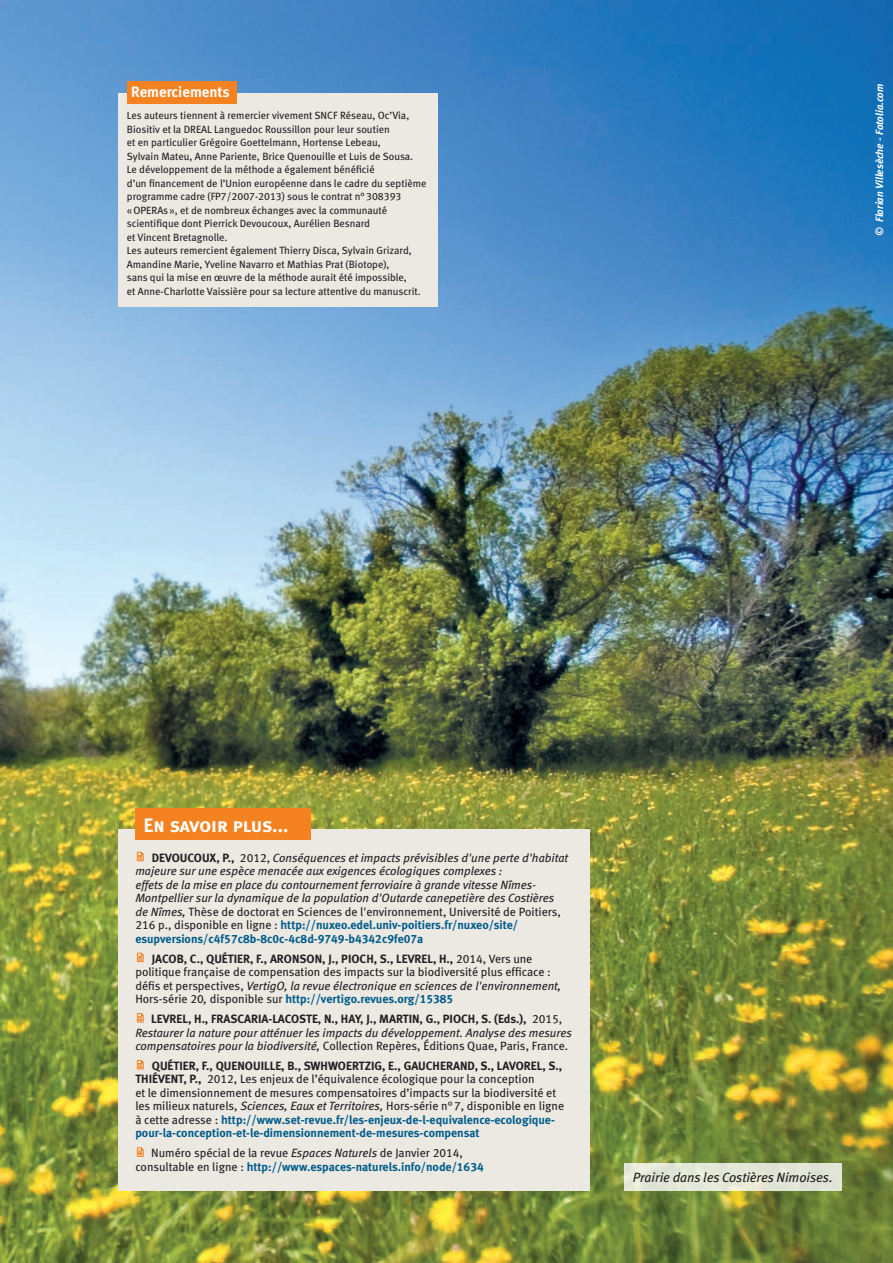
<style>
.page{position:relative;width:893px;height:1263px;background:#fff}
.page>*{position:absolute;margin:0;border:0;box-sizing:border-box;transform-origin:0 0}
.t1{font:19.5px "Meta Bold LF Caps";letter-spacing:-.015em;color:#fff}
.t2{font:15px "Meta Bold LF";color:#fff}
.t3{font:italic 13.5px "Meta Book LF";color:#231f20}
.t4{font:italic 12px/13.5px "Meta Book LF";color:#231f20}
.t5{font:12px/13.5px "Meta Book LF";color:#231f20}
.t6{font:12px/13.5px "Meta Bold LF";color:#005c8a}
.t7{font:12px/20px "Meta Bold LF";color:#231f20}
.t8{font:10.5px/13.5px "Meta Book LF";color:#231f20}
.t9{font:italic 10.5px "Meta Bold LF";color:#fff}
.s1{font-family:"Meta Bold LF";font-style:normal}
.s2{font-style:normal}
.s3{font-family:"Meta Book LF";color:#231f20}
.s4{font-family:"Meta Book LF"}
.s5{font-style:italic}
.s6{font-family:"Meta Book LF";font-style:italic}
.s7{color:#005c8a}
.s8{font-family:"Meta Bold LF"}
</style>
<div class="page">
<img style="left:0;top:0;width:893px;height:1263px">
<div style="left:118px;top:829px;width:472px;height:362px;background:#ece9e3"></div>
<svg style="left:137px;top:851px;width:7px;height:10px"></svg>
<svg style="left:137px;top:952px;width:7px;height:10px"></svg>
<svg style="left:137px;top:1013px;width:7px;height:9px"></svg>
<svg style="left:137px;top:1059px;width:7px;height:10px"></svg>
<svg style="left:137px;top:1147px;width:7px;height:10px"></svg>
<div style="left:135px;top:808px;width:176px;height:32px;background:#f58220"></div>
<div style="left:118px;top:93px;width:320px;height:214px;background:#ece9e3"></div>
<div style="left:127px;top:81px;width:109px;height:22px;background:#f58220"></div>
<div style="left:624px;top:1163px;width:218px;height:28px;background:#e2e7d7"></div>
<h2 class="t2" style="left:131px;top:83px;width:100px">Remerciements</h2>
<p class="t8" style="left:127px;top:109px;width:301px">Les auteurs tiennent à remercier vivement SNCF Réseau, Oc’Via, Biositiv et la DREAL Languedoc Roussillon pour leur soutien<br>et en particulier Grégoire Goettelmann, Hortense Lebeau,<br>Sylvain Mateu, Anne Pariente, Brice Quenouille et Luis de Sousa.<br>Le développement de la méthode a également bénéficié<br>d’un financement de l’Union européenne dans le cadre du septième programme cadre (FP7/2007-2013) sous le contrat n°308393 «OPERAs», et de nombreux échanges avec la communauté scientifique dont Pierrick Devoucoux, Aurélien Besnard<br>et Vincent Bretagnolle.<br>Les auteurs remercient également Thierry Disca, Sylvain Grizard, Amandine Marie, Yveline Navarro et Mathias Prat (Biotope),<br>sans qui la mise en œuvre de la méthode aurait été impossible,<br>et Anne-Charlotte Vaissière pour sa lecture attentive du manuscrit.</p>
<p class="t9" style="left:873px;top:235px;width:153px;rotate:-90deg">© Florian Villesèche - Fotolia.com</p>
<h1 class="t1" style="left:144px;top:814px;width:146px">En savoir plus...</h1>
<p class="t4" style="left:135px;top:851px;width:434px;text-indent:16px"><span class="s1">DEVOUCOUX, P.,</span> <span class="s2">2012,</span> Conséquences et impacts prévisibles d'une perte d'habitat majeure sur une espèce menacée aux exigences écologiques complexes :<br>effets de la mise en place du contournement ferroviaire à grande vitesse Nîmes-Montpellier sur la dynamique de la population d'Outarde canepetière des Costières de Nîmes, <span class="s2">Thèse de doctorat en Sciences de l'environnement, Université de Poitiers,</span></p>
<p class="t6" style="left:135px;top:918px;width:384px"><span class="s3">216 p., disponible en ligne :</span> http://nuxeo.edel.univ-poitiers.fr/nuxeo/site/ esupversions/c4f57c8b-8c0c-4c8d-9749-b4342c9fe07a</p>
<p class="t7" style="left:152px;top:948px;width:382px">JACOB, C., QUÉTIER, F., ARONSON, J., PIOCH, S., LEVREL, H., <span class="s4">2014, Vers une</span></p>
<p class="t5" style="left:135px;top:965px;width:427px">politique française de compensation des impacts sur la biodiversité plus efficace : défis et perspectives, <span class="s5">VertigO, la revue électronique en sciences de l'environnement,</span></p>
<p class="t7" style="left:151px;top:989px;width:413px;text-indent:-16px"><span class="s4">Hors-série 20</span><span class="s6">,</span> <span class="s4">disponible sur</span> <span class="s7">http://vertigo.revues.org/15385<br></span>LEVREL, H., FRASCARIA-LACOSTE, N., HAY, J., MARTIN, G., PIOCH, S. (Eds.), <span class="s4">2015,</span></p>
<p class="t4" style="left:135px;top:1025px;width:438px">Restaurer la nature pour atténuer les impacts du développement. Analyse des mesures compensatoires pour la biodiversité, <span class="s2">Collection Repères, Éditions Quae, Paris, France.</span></p>
<p class="t7" style="left:152px;top:1056px;width:412px">QUÉTIER, F., QUENOUILLE, B., SWHWOERTZIG, E., GAUCHERAND, S., LAVOREL, S.,</p>
<p class="t5" style="left:135px;top:1072px;width:430px"><span class="s8">THIÉVENT, P.,</span> 2012, Les enjeux de l’équivalence écologique pour la conception<br>et le dimensionnement de mesures compensatoires d’impacts sur la biodiversité et les milieux naturels, <span class="s5">Sciences, Eaux et Territoires,</span> Hors-série n°7, disponible en ligne</p>
<p class="t6" style="left:135px;top:1113px;width:421px"><span class="s3">à cette adresse :</span> http://www.set-revue.fr/les-enjeux-de-l-equivalence-ecologique&shy;pour-la-conception-et-le-dimensionnement-de-mesures-compensat</p>
<p class="t5" style="left:151px;top:1146px;width:313px">Numéro spécial de la revue <span class="s5">Espaces Naturels</span> de Janvier 2014,</p>
<p class="t6" style="left:135px;top:1160px;width:350px"><span class="s3">consultable en ligne :</span> http://www.espaces-naturels.info/node/1634</p>
<p class="t3" style="left:633px;top:1170px;width:202px">Prairie dans les Costières Nimoises.</p>
</div>
